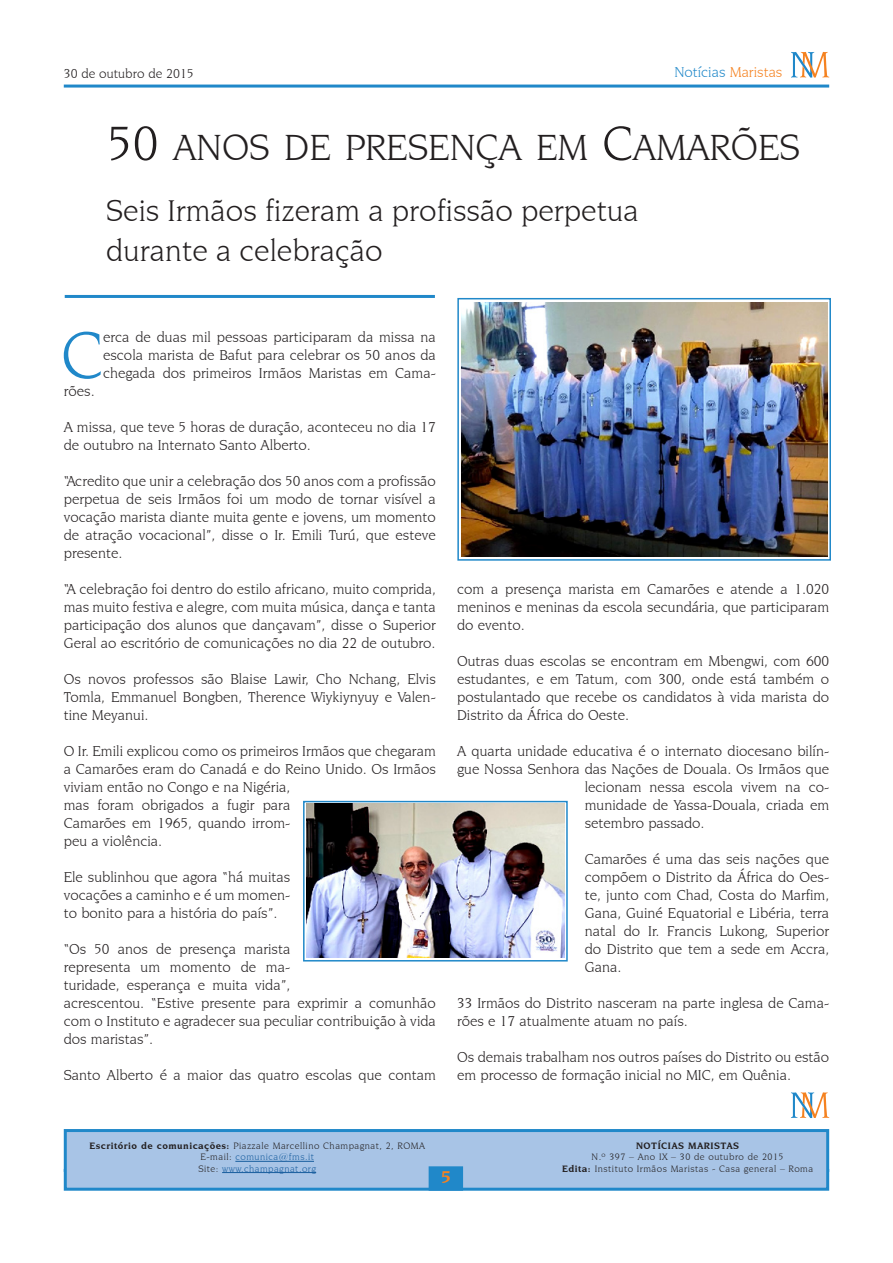
<style>
.page{position:relative;width:893px;height:1263px;background:#fff}
.page>*{position:absolute;margin:0;border:0;box-sizing:border-box;transform-origin:0 0}
.paragrafo4ComMaiuscu{font:70.2px "Novarese IT Cby BT";color:#2088c9}
.Titolo{font:38.25px "Novarese IT Cby BT";color:#231f20}
.Sottotitolo{font:31.5px "Novarese IT Cby BT";color:#231f20}
.Normale{font:700 18px "Novarese IT Cby BT";color:#f58220}
.paragrafoSemDopo{font:15px/18px "Novarese IT Cby BT";color:#231f20;text-align:justify}
.paragrafo4ComMaiuscu-2{font:15px/18px "Novarese IT Cby BT";color:#231f20;text-align:justify}
.Normale-2{font:15px "Novarese IT Cby BT";color:#2088c9}
.Normale-3{font:13.5px "Novarese IT Cby BT";color:#231f20}
.Normale-4{font:9.75px "Novarese IT Cby BT";letter-spacing:.05em;color:#231f20}
.Normale-5{font:9.75px "Novarese IT Cby BT";letter-spacing:.05em;color:#175d9e}
.Normale-6{font:700 9.75px "Novarese IT Cby BT";letter-spacing:.05em;color:#231f20}
.s1{color:#f58220}
.s2{font-size:51px}
.s3{font-weight:700}
.s4{color:#231f20}
</style>
<div class="page">
<hr style="left:65px;top:295px;width:370px;height:3px;background:#2088c9">
<hr style="left:64px;top:85px;width:765px;height:3px;background:#2088c9">
<div style="left:64px;top:1129px;width:765px;height:62px;background:#a8c4e6;border:3px solid #2088c9"></div>
<div style="left:429px;top:1166px;width:34px;height:25px;background:#2088c9;border:3px solid #2088c9"></div>
<hr style="left:235px;top:1161px;width:79px;height:1px;background:#175d9e">
<hr style="left:222px;top:1172px;width:94px;height:1px;background:#175d9e">
<svg style="left:791px;top:52px;width:38px;height:26px"></svg>
<img style="left:461px;top:302px;width:366px;height:254px">
<div style="left:457px;top:298px;width:374px;height:263px;border:2px solid #2088c9"></div>
<img style="left:307px;top:804px;width:258px;height:154px">
<div style="left:303px;top:801px;width:265px;height:160px;border:2px solid #2088c9"></div>
<svg style="left:791px;top:1092px;width:38px;height:26px"></svg>
<p class="Normale-3" style="left:64px;top:65px;width:132px">30 de outubro de 2015</p>
<p class="Normale-2" style="left:674px;top:64px;width:110px">Notícias <span class="s1">Maristas</span></p>
<p class="Titolo" style="left:106px;top:125px;width:695px"><span class="s2">50</span> ANOS DE PRESENÇA EM <span class="s2">C</span>AMARÕES</p>
<p class="Sottotitolo" style="left:106px;top:192px;width:534px">Seis Irmãos fizeram a profissão perpetua</p>
<p class="Sottotitolo" style="left:106px;top:232px;width:278px">durante a celebração</p>
<p class="paragrafo4ComMaiuscu" style="left:61px;top:313px;width:44px">C</p>
<p class="paragrafo4ComMaiuscu-2" style="left:103px;top:328px;width:334px">erca de duas mil pessoas participaram da missa na escola marista de Bafut para celebrar os 50 anos da chegada dos primeiros Irmãos Maristas em Cama-</p>
<p class="paragrafo4ComMaiuscu-2" style="left:64px;top:382px;width:32px">rões.</p>
<p class="paragrafoSemDopo" style="left:64px;top:418px;width:374px">A missa, que teve 5 horas de duração, aconteceu no dia 17 de outubro na Internato Santo Alberto.</p>
<p class="paragrafoSemDopo" style="left:64px;top:472px;width:374px">“Acredito que unir a celebração dos 50 anos com a profissão perpetua de seis Irmãos foi um modo de tornar visível a vocação marista diante muita gente e jovens, um momento de atração vocacional”, disse o Ir. Emili Turú, que esteve presente.</p>
<p class="paragrafoSemDopo" style="left:64px;top:580px;width:374px">“A celebração foi dentro do estilo africano, muito comprida, mas muito festiva e alegre, com muita música, dança e tanta participação dos alunos que dançavam”, disse o Superior Geral ao escritório de comunicações no dia 22 de outubro.</p>
<p class="paragrafoSemDopo" style="left:64px;top:670px;width:374px">Os novos professos são Blaise Lawir, Cho Nchang, Elvis Tomla, Emmanuel Bongben, Therence Wiykiynyuy e Valen&shy;tine Meyanui.</p>
<p class="paragrafoSemDopo" style="left:64px;top:742px;width:374px;text-align:left">O Ir. Emili explicou como os primeiros Irmãos que chegaram a Camarões eram do Canadá e do Reino Unido. Os Irmãos viviam então no Congo e na Nigéria,<br>mas foram obrigados a fugir para<br>Camarões em 1965, quando irrom-<br>peu a violência.</p>
<p class="paragrafoSemDopo" style="left:64px;top:868px;width:228px">Ele sublinhou que agora “há muitas vocações a caminho e é um momen&shy;to bonito para a história do país”.</p>
<p class="paragrafoSemDopo" style="left:64px;top:940px;width:374px;text-align:left">“Os 50 anos de presença marista<br>representa um momento de ma-<br>turidade, esperança e muita vida”,<br>acrescentou. “Estive presente para exprimir a comunhão com o Instituto e agradecer sua peculiar contribuição à vida dos maristas”.</p>
<p class="paragrafoSemDopo" style="left:64px;top:1066px;width:374px">Santo Alberto é a maior das quatro escolas que contam</p>
<p class="paragrafoSemDopo" style="left:457px;top:580px;width:374px">com a presença marista em Camarões e atende a 1.020 meninos e meninas da escola secundária, que participaram do evento.</p>
<p class="paragrafoSemDopo" style="left:457px;top:652px;width:374px">Outras duas escolas se encontram em Mbengwi, com 600 estudantes, e em Tatum, com 300, onde está também o postulantado que recebe os candidatos à vida marista do Distrito da África do Oeste.</p>
<p class="paragrafoSemDopo" style="left:457px;top:742px;width:374px">A quarta unidade educativa é o internato diocesano bilín-</p>
<p class="paragrafoSemDopo" style="left:457px;top:760px;width:374px">gue Nossa Senhora das Nações de Douala. Os Irmãos que</p>
<p class="paragrafoSemDopo" style="left:585px;top:778px;width:246px">lecionam nessa escola vivem na co-</p>
<p class="paragrafoSemDopo" style="left:585px;top:796px;width:246px">munidade de Yassa-Douala, criada em</p>
<p class="paragrafoSemDopo" style="left:585px;top:814px;width:121px">setembro passado.</p>
<p class="paragrafoSemDopo" style="left:585px;top:850px;width:246px">Camarões é uma das seis nações que compõem o Distrito da África do Oes&shy;te, junto com Chad, Costa do Marfim, Gana, Guiné Equatorial e Libéria, terra natal do Ir. Francis Lukong, Superior do Distrito que tem a sede em Accra, Gana.</p>
<p class="paragrafoSemDopo" style="left:457px;top:994px;width:374px">33 Irmãos do Distrito nasceram na parte inglesa de Cama&shy;rões e 17 atualmente atuam no país.</p>
<p class="paragrafoSemDopo" style="left:457px;top:1048px;width:374px">Os demais trabalham nos outros países do Distrito ou estão em processo de formação inicial no MIC, em Quênia.</p>
<p class="Normale-4" style="left:89px;top:1140px;width:337px"><span class="s3">Escritório de comunicações:</span> Piazzale Marcellino Champagnat, 2, ROMA</p>
<p class="Normale-5" style="left:200px;top:1151px;width:115px"><span class="s4">E-mail:</span> comunica@fms.it</p>
<p class="Normale-5" style="left:198px;top:1163px;width:119px"><span class="s4">Site:</span> www.champagnat.org</p>
<p class="Normale" style="left:441px;top:1166px;width:12px">5</p>
<p class="Normale-6" style="left:636px;top:1140px;width:104px">NOTÍCIAS MARISTAS</p>
<p class="Normale-4" style="left:592px;top:1151px;width:193px">N.º 397 – Ano IX – 30 de outubro de 2015</p>
<p class="Normale-4" style="left:562px;top:1163px;width:253px"><span class="s3">Edita:</span> Instituto Irmãos Maristas - Casa general – Roma</p>
</div>
